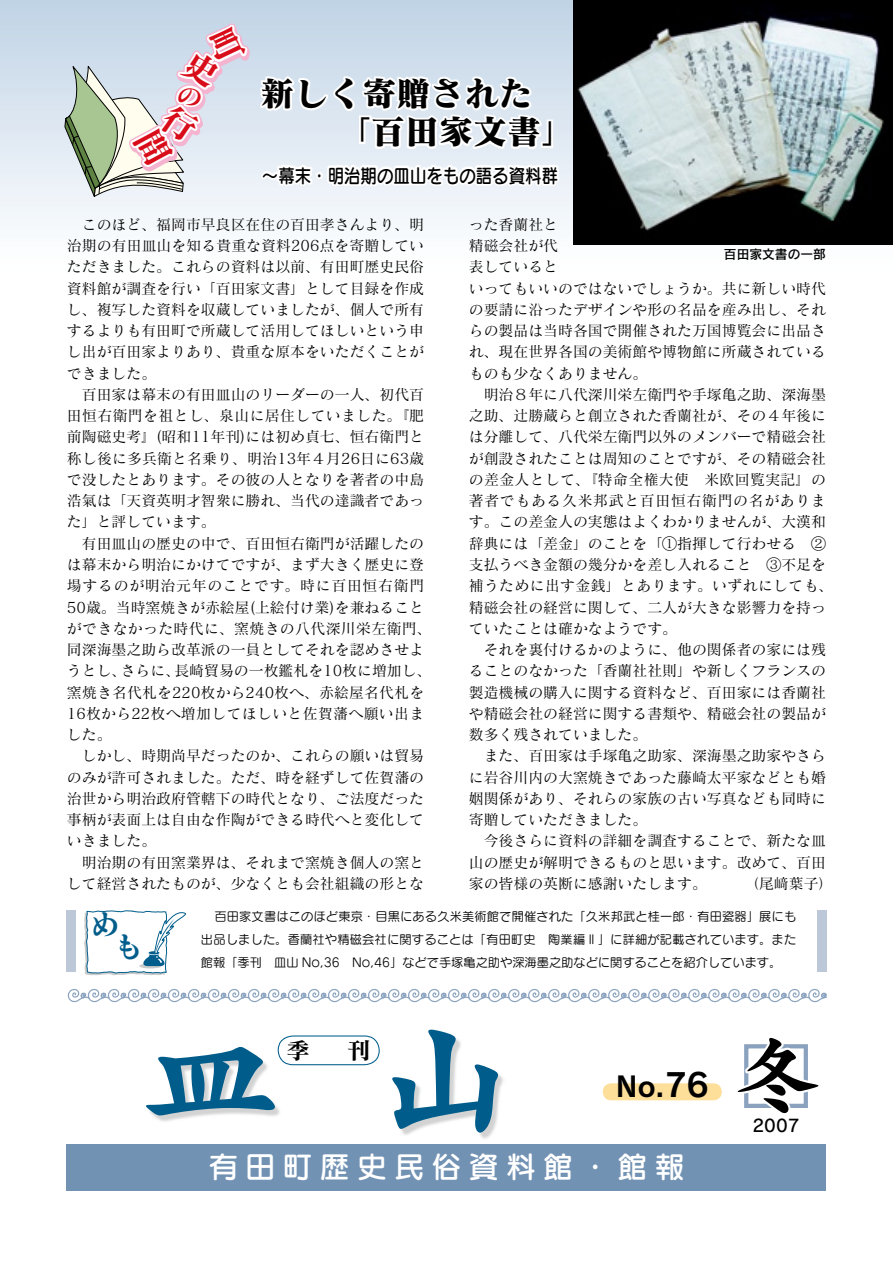
<style>
.page{position:relative;width:893px;height:1263px;background:#fff}
.page>*{position:absolute;margin:0;border:0;box-sizing:border-box;transform-origin:0 0}
.t1{font:138.15px "Greco Std B";color:#005d8b}
.t2{font:85.05px "Greco Std B";color:#000}
.t3{font:34.05px/38.2px "Matisse Pro EB";color:#000}
.t4{font:29.7px "Seurat Pro DB";letter-spacing:.25em;color:#fff}
.t5{font:27.6px "Rodin Pro B";color:#000}
.t6{font:23.4px "Matisse Pro B";color:#000}
.t7{font:19.2px "Seurat Pro DB";color:#000;scale:.86 1}
.t8{font:16.95px "Rodin Pro DB";color:#000}
.t9{font:14.85px/21.3px "Matisse Pro M";color:#000;text-align:justify}
.t10{font:12.75px "Rodin Pro DB";color:#000}
.t11{font:12.15px/23.4px "Seurat CID M";color:#000;text-align:justify}
.s1{font-size:31.95px}
</style>
<div class="page">
<div style="left:0;top:0;width:893px;height:272px;background:linear-gradient(to bottom,#c1d4e6,#fefefe)"></div>
<img style="left:150px;top:1034px;width:353px;height:105px">
<svg style="left:278px;top:1035px;width:102px;height:30px"></svg>
<div style="left:603px;top:1083px;width:119px;height:17px;background:#fddf9a;border-radius:9px"></div>
<svg style="left:744px;top:1044px;width:64px;height:64px"></svg>
<svg style="left:67px;top:989px;width:759px;height:14px"></svg>
<img style="left:573px;top:0;width:320px;height:244px">
<div style="left:67px;top:1144px;width:759px;height:47px;background:#7292b4"></div>
<div style="left:817px;top:910px;width:9px;height:62px;background:#bcc7d8"></div>
<div style="left:67px;top:910px;width:9px;height:62px;background:#bcc7d8"></div>
<svg style="left:64px;top:0;width:497px;height:212px"></svg>
<svg style="left:84px;top:910px;width:102px;height:66px"></svg>
<h3 class="t3" style="left:337px;top:73px;width:240px;text-indent:-77px">新しく寄贈された「百田家文書」</h3>
<p class="t7" style="left:262px;top:163px;width:346px">～幕末・明治期の皿山をもの語る資料群</p>
<p class="t9" style="left:67px;top:213px;width:359px;text-indent:15px">このほど、福岡市早良区在住の百田孝さんより、明治期の有田皿山を知る貴重な資料206点を寄贈していただきました。これらの資料は以前、有田町歴史民俗資料館が調査を行い「百田家文書」として目録を作成し、複写した資料を収蔵していましたが、個人で所有するよりも有田町で所蔵して活用してほしいという申し出が百田家よりあり、貴重な原本をいただくことができました。</p>
<p class="t9" style="left:67px;top:383px;width:359px;text-indent:15px">百田家は幕末の有田皿山のリーダーの一人、初代百田恒右衛門を祖とし、泉山に居住していました。『肥前陶磁史考』(昭和11年刊)には初め貞七、恒右衛門と称し後に多兵衛と名乗り、明治13年４月26日に63歳で没したとあります。その彼の人となりを著者の中島浩氣は「天資英明才智衆に勝れ、当代の達識者であった」と評しています。</p>
<p class="t9" style="left:67px;top:532px;width:366px;text-align:left;text-indent:15px">有田皿山の歴史の中で、百田恒右衛門が活躍したのは幕末から明治にかけてですが、まず大きく歴史に登場するのが明治元年のことです。時に百田恒右衛門<br>50歳。当時窯焼きが赤絵屋(上絵付け業)を兼ねることができなかった時代に、窯焼きの八代深川栄左衛門、同深海墨之助ら改革派の一員としてそれを認めさせようとし、さらに、長崎貿易の一枚鑑札を10枚に増加し、窯焼き名代札を220枚から240枚へ、赤絵屋名代札を<br>16枚から22枚へ増加してほしいと佐賀藩へ願い出ました。</p>
<p class="t9" style="left:67px;top:745px;width:359px;text-indent:15px">しかし、時期尚早だったのか、これらの願いは貿易のみが許可されました。ただ、時を経ずして佐賀藩の治世から明治政府管轄下の時代となり、ご法度だった事柄が表面上は自由な作陶ができる時代へと変化していきました。</p>
<p class="t9" style="left:67px;top:851px;width:359px;text-align:right">明治期の有田窯業界は、それまで窯焼き個人の窯として経営されたものが、少なくとも会社組織の形とな</p>
<p class="t9" style="left:469px;top:213px;width:91px">った香蘭社と精磁会社が代表していると</p>
<p class="t10" style="left:724px;top:246px;width:104px">百田家文書の一部</p>
<p class="t9" style="left:469px;top:277px;width:359px">いってもいいのではないでしょうか。共に新しい時代の要請に沿ったデザインや形の名品を産み出し、それらの製品は当時各国で開催された万国博覧会に出品され、現在世界各国の美術館や博物館に所蔵されているものも少なくありません。</p>
<p class="t9" style="left:469px;top:383px;width:366px;text-align:left;text-indent:15px">明治８年に八代深川栄左衛門や手塚亀之助、深海墨之助、辻勝蔵らと創立された香蘭社が、その４年後には分離して、八代栄左衛門以外のメンバーで精磁会社が創設されたことは周知のことですが、その精磁会社の差金人として、『特命全権大使　米欧回覧実記』の著者でもある久米邦武と百田恒右衛門の名があります。この差金人の実態はよくわかりませんが、大漢和辞典には「差金」のことを「①指揮して行わせる　②支払うべき金額の幾分かを差し入れること　③不足を補うために出す金銭」とあります。いずれにしても、精磁会社の経営に関して、二人が大きな影響力を持っていたことは確かなようです。</p>
<p class="t9" style="left:469px;top:638px;width:359px;text-indent:15px">それを裏付けるかのように、他の関係者の家には残ることのなかった「香蘭社社則」や新しくフランスの製造機械の購入に関する資料など、百田家には香蘭社や精磁会社の経営に関する書類や、精磁会社の製品が数多く残されていました。</p>
<p class="t9" style="left:469px;top:745px;width:359px;text-indent:15px">また、百田家は手塚亀之助家、深海墨之助家やさらに岩谷川内の大窯焼きであった藤崎太平家などとも婚姻関係があり、それらの家族の古い写真なども同時に寄贈していただきました。</p>
<p class="t9" style="left:469px;top:830px;width:359px;text-indent:15px">今後さらに資料の詳細を調査することで、新たな皿山の歴史が解明できるものと思います。改めて、百田家の皆様の英断に感謝いたします。</p>
<p class="t9" style="left:744px;top:872px;width:91px">（尾﨑葉子）</p>
<p class="t11" style="left:201px;top:904px;width:597px;text-indent:14px">百田家文書はこのほど東京・目黒にある久米美術館で開催された「久米邦武と桂一郎・有田瓷器」展にも出品しました。香蘭社や精磁会社に関することは「有田町史 陶業編Ⅱ」に詳細が記載されています。また館報「季刊 皿山 No,36 No,46」などで手塚亀之助や深海墨之助などに関することを紹介しています。</p>
<h1 class="t1" style="left:141px;top:988px;width:374px">皿 山</h1>
<h3 class="t6" style="left:286px;top:1035px;width:25px">季</h3>
<h3 class="t6" style="left:347px;top:1035px;width:25px">刊</h3>
<h3 class="t5" style="left:616px;top:1068px;width:94px">No.<span class="s1">76</span></h3>
<h3 class="t4" style="left:208px;top:1147px;width:478px">有田町歴史民俗資料館・館報</h3>
<h2 class="t2" style="left:733px;top:1019px;width:87px">冬</h2>
<p class="t8" style="left:753px;top:1114px;width:48px">2007</p>
</div>
